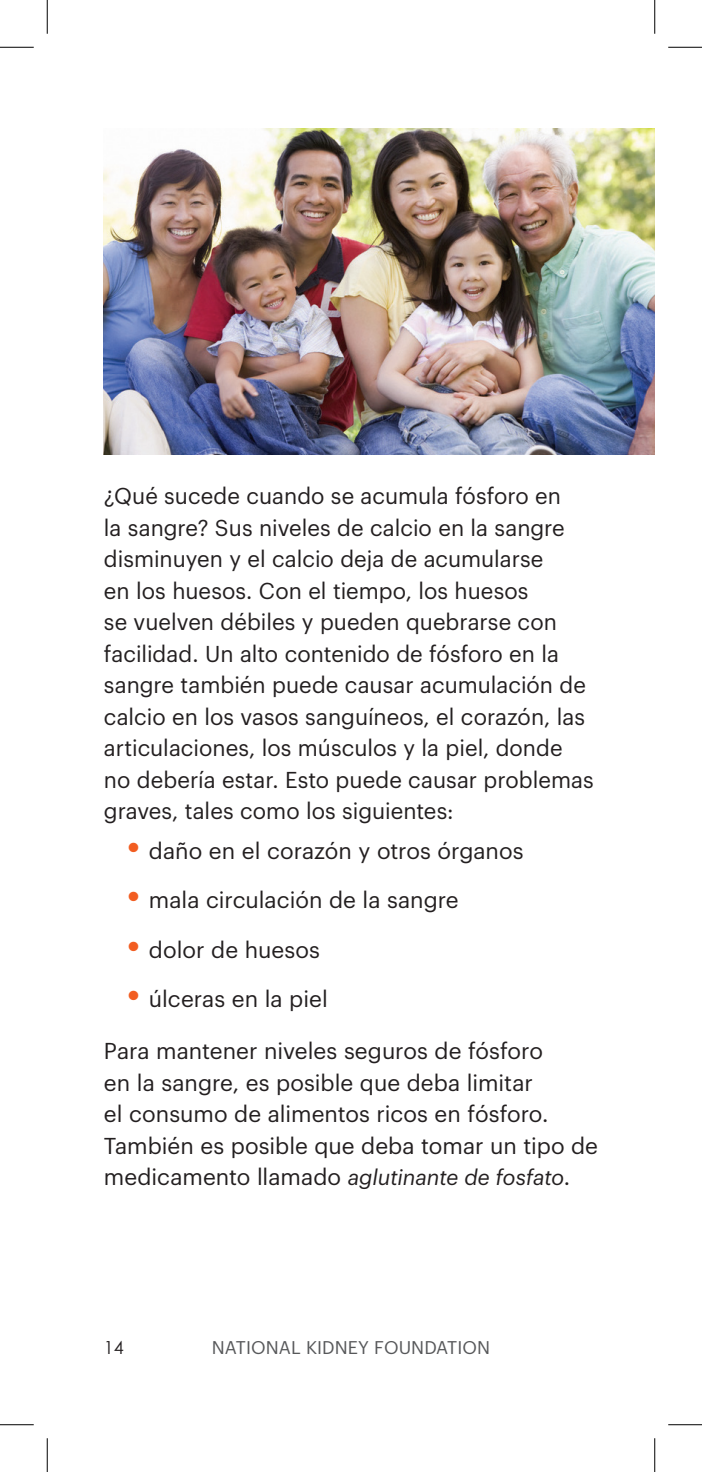
<style>
.page{position:relative;width:702px;height:1472px;background:#fff}
.page>*{position:absolute;margin:0;border:0;box-sizing:border-box;transform-origin:0 0}
.t1{font:22.5px/31.5px "Graphik";letter-spacing:.005em;color:#231f20}
.t2{font:italic 21.38px "Graphik";letter-spacing:-.005em;color:#231f20}
.t3{font:18px "Graphik";letter-spacing:.005em;color:#57585a}
.t4{font:18px "Century Gothic";color:#231f20}
.s1{font-family:"Century Gothic";font-weight:700;font-size:31.5px;color:#f25d21}
.s2{font-style:normal;font-size:22.5px}
</style>
<div class="page">
<img style="left:104px;top:128px;width:551px;height:326px">
<hr style="left:0;top:47px;width:34px;height:1px;background:#000">
<hr style="left:668px;top:47px;width:34px;height:1px;background:#000">
<hr style="left:0;top:1424px;width:34px;height:1px;background:#000">
<hr style="left:668px;top:1424px;width:34px;height:1px;background:#000">
<hr style="left:47px;top:0;width:1px;height:34px;background:#000">
<hr style="left:47px;top:1438px;width:1px;height:34px;background:#000">
<hr style="left:654px;top:0;width:1px;height:34px;background:#000">
<hr style="left:654px;top:1438px;width:1px;height:34px;background:#000">
<p class="t1" style="left:104px;top:478px;width:491px">¿Qué sucede cuando se acumula fósforo en<br>la sangre? Sus niveles de calcio en la sangre disminuyen y el calcio deja de acumularse<br>en los huesos. Con el tiempo, los huesos<br>se vuelven débiles y pueden quebrarse con facilidad. Un alto contenido de fósforo en la sangre también puede causar acumulación de calcio en los vasos sanguíneos, el corazón, las articulaciones, los músculos y la piel, donde no debería estar. Esto puede causar problemas graves, tales como los siguientes:</p>
<p class="t1" style="left:124px;top:833px;width:401px"><span class="s1">•</span> daño en el corazón y otros órganos</p>
<p class="t1" style="left:124px;top:882px;width:336px"><span class="s1">•</span> mala circulación de la sangre</p>
<p class="t1" style="left:124px;top:932px;width:197px"><span class="s1">•</span> dolor de huesos</p>
<p class="t1" style="left:124px;top:981px;width:205px"><span class="s1">•</span> úlceras en la piel</p>
<p class="t1" style="left:104px;top:1033px;width:496px">Para mantener niveles seguros de fósforo<br>en la sangre, es posible que deba limitar<br>el consumo de alimentos ricos en fósforo.<br>También es posible que deba tomar un tipo de</p>
<p class="t2" style="left:104px;top:1161px;width:468px"><span class="s2">medicamento llamado</span> aglutinante de fosfato<span class="s2">.</span></p>
<p class="t4" style="left:104px;top:1336px;width:21px">14</p>
<p class="t3" style="left:212px;top:1333px;width:280px">NATIONAL KIDNEY FOUNDATION</p>
</div>
